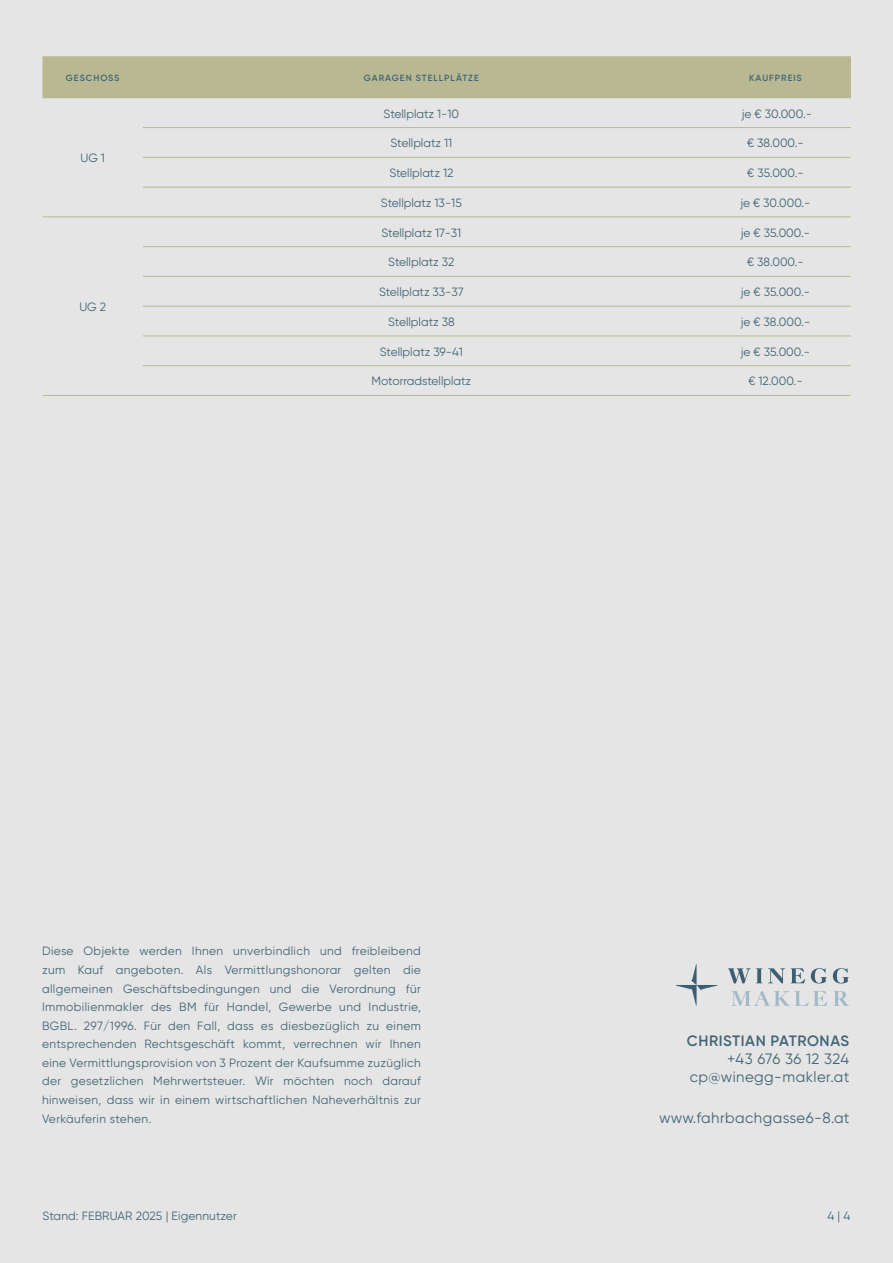
<style>
.page{position:relative;width:893px;height:1263px;background:#e5e5e5}
.page>*{position:absolute;margin:0;border:0;box-sizing:border-box;transform-origin:0 0}
.t1{font:15px/18px "Gilroy";letter-spacing:.03em;color:#416576;text-align:right}
.t2{font:12px/18.6px "Gilroy";color:#416576;text-align:justify}
.t3{font:600 9px "Gilroy";letter-spacing:.11em;color:#416576}
.s1{font-weight:600}
</style>
<div class="page">
<div style="left:43px;top:56px;width:808px;height:42px;background:#b8b992"></div>
<hr style="left:43px;top:395px;width:100px;height:1px;background:#b8b992">
<hr style="left:143px;top:127px;width:557px;height:1px;background:#b8b992">
<hr style="left:700px;top:127px;width:151px;height:1px;background:#b8b992">
<hr style="left:143px;top:157px;width:557px;height:1px;background:#b8b992">
<hr style="left:700px;top:157px;width:151px;height:1px;background:#b8b992">
<hr style="left:143px;top:187px;width:557px;height:1px;background:#b8b992">
<hr style="left:700px;top:187px;width:151px;height:1px;background:#b8b992">
<hr style="left:43px;top:216px;width:100px;height:1px;background:#b8b992">
<hr style="left:143px;top:216px;width:557px;height:1px;background:#b8b992">
<hr style="left:700px;top:216px;width:151px;height:1px;background:#b8b992">
<hr style="left:143px;top:246px;width:557px;height:1px;background:#b8b992">
<hr style="left:700px;top:246px;width:151px;height:1px;background:#b8b992">
<hr style="left:143px;top:276px;width:557px;height:1px;background:#b8b992">
<hr style="left:700px;top:276px;width:151px;height:1px;background:#b8b992">
<hr style="left:143px;top:306px;width:557px;height:1px;background:#b8b992">
<hr style="left:700px;top:306px;width:151px;height:1px;background:#b8b992">
<hr style="left:143px;top:336px;width:557px;height:1px;background:#b8b992">
<hr style="left:700px;top:336px;width:151px;height:1px;background:#b8b992">
<hr style="left:143px;top:365px;width:557px;height:1px;background:#b8b992">
<hr style="left:700px;top:365px;width:151px;height:1px;background:#b8b992">
<hr style="left:143px;top:395px;width:557px;height:1px;background:#b8b992">
<hr style="left:700px;top:395px;width:151px;height:1px;background:#b8b992">
<svg style="left:675px;top:964px;width:43px;height:42px"></svg>
<svg style="left:728px;top:968px;width:121px;height:15px"></svg>
<svg style="left:731px;top:991px;width:118px;height:15px"></svg>
<p class="t3" style="left:66px;top:72px;width:55px">GESCHOSS</p>
<p class="t3" style="left:364px;top:72px;width:116px">GARAGEN STELLPLÄTZE</p>
<p class="t3" style="left:749px;top:72px;width:54px">KAUFPREIS</p>
<p class="t2" style="left:80px;top:149px;width:26px">UG 1</p>
<p class="t2" style="left:79px;top:297px;width:28px">UG 2</p>
<p class="t2" style="left:384px;top:104px;width:77px">Stellplatz 1-10</p>
<p class="t2" style="left:742px;top:104px;width:72px">je € 30.000.-</p>
<p class="t2" style="left:391px;top:134px;width:63px">Stellplatz 11</p>
<p class="t2" style="left:747px;top:134px;width:58px">€ 38.000.-</p>
<p class="t2" style="left:389px;top:163px;width:65px">Stellplatz 12</p>
<p class="t2" style="left:747px;top:163px;width:58px">€ 35.000.-</p>
<p class="t2" style="left:381px;top:193px;width:82px">Stellplatz 13-15</p>
<p class="t2" style="left:740px;top:193px;width:72px">je € 30.000.-</p>
<p class="t2" style="left:382px;top:223px;width:81px">Stellplatz 17-31</p>
<p class="t2" style="left:741px;top:223px;width:71px">je € 35.000.-</p>
<p class="t2" style="left:388px;top:253px;width:68px">Stellplatz 32</p>
<p class="t2" style="left:747px;top:253px;width:58px">€ 38.000.-</p>
<p class="t2" style="left:379px;top:282px;width:86px">Stellplatz 33-37</p>
<p class="t2" style="left:741px;top:282px;width:71px">je € 35.000.-</p>
<p class="t2" style="left:388px;top:312px;width:68px">Stellplatz 38</p>
<p class="t2" style="left:741px;top:312px;width:71px">je € 38.000.-</p>
<p class="t2" style="left:380px;top:342px;width:85px">Stellplatz 39-41</p>
<p class="t2" style="left:741px;top:342px;width:71px">je € 35.000.-</p>
<p class="t2" style="left:372px;top:372px;width:101px">Motorradstellplatz</p>
<p class="t2" style="left:748px;top:372px;width:56px">€ 12.000.-</p>
<p class="t2" style="left:42px;top:942px;width:380px">Diese Objekte werden Ihnen unverbindlich und freibleibend zum Kauf angeboten. Als Vermittlungshonorar gelten die allgemeinen Geschäftsbedingungen und die Verordnung für Immobilienmakler des BM für Handel, Gewerbe und Industrie, BGBL. 297/1996. Für den Fall, dass es diesbezüglich zu einem entsprechenden Rechtsgeschäft kommt, verrechnen wir Ihnen eine Vermittlungsprovision von 3 Prozent der Kaufsumme zuzüglich der gesetzlichen Mehrwertsteuer. Wir möchten noch darauf hinweisen, dass wir in einem wirtschaftlichen Naheverhältnis zur Verkäuferin stehen.</p>
<p class="t1" style="left:687px;top:1032px;width:164px"><span class="s1">CHRISTIAN PATRONAS </span>+43 676 36 12 324 cp@winegg-makler.at</p>
<p class="t1" style="left:659px;top:1108px;width:192px">www.fahrbachgasse6-8.at</p>
<p class="t2" style="left:43px;top:1207px;width:196px">Stand: FEBRUAR 2025 | Eigennutzer</p>
<p class="t2" style="left:827px;top:1207px;width:25px">4 | 4</p>
</div>
